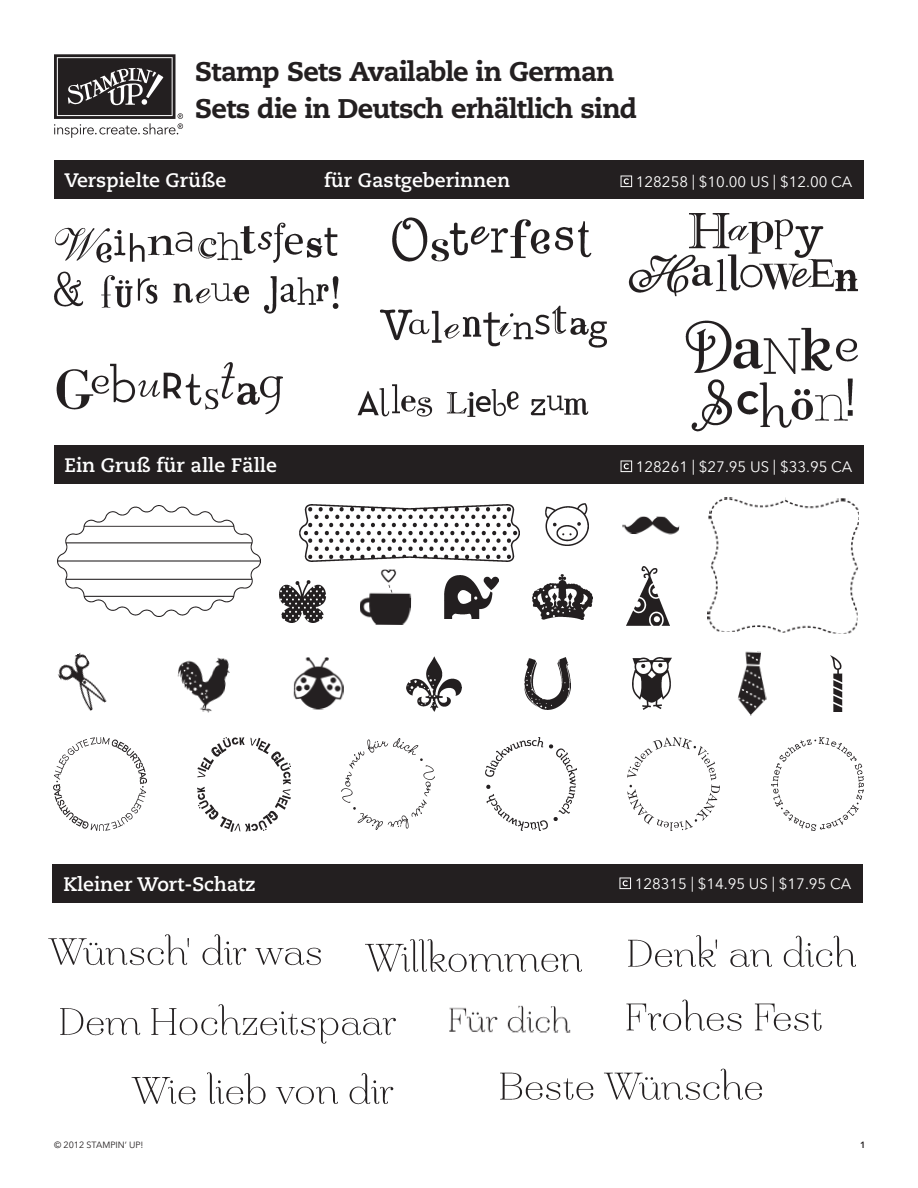
<style>
.page{position:relative;width:918px;height:1188px;background:#fff}
.page>*{position:absolute;margin:0;border:0;box-sizing:border-box;transform-origin:0 0}
.t1{font:800 27px "Caecilia";letter-spacing:-.03em;color:#231f20}
.t2{font:700 19.5px "Caecilia";color:#fff}
.t3{font:15px "Avenir Next LT Pro";color:#fff}
.t4{font:9px "Avenir Next LT Pro";color:#231f20}
.t5{font:600 9px "Avenir Next LT Pro";color:#231f20}
</style>
<div class="page">
<svg style="left:54px;top:54px;width:129px;height:84px"></svg>
<div style="left:54px;top:160px;width:810px;height:39px;background:#231f20"></div>
<svg style="left:621px;top:176px;width:11px;height:11px"></svg>
<img style="left:357px;top:384px;width:232px;height:33px">
<img style="left:685px;top:320px;width:173px;height:112px">
<img style="left:628px;top:213px;width:230px;height:84px">
<img style="left:392px;top:217px;width:200px;height:45px">
<img style="left:380px;top:305px;width:227px;height:43px">
<img style="left:54px;top:222px;width:285px;height:92px">
<img style="left:56px;top:362px;width:226px;height:53px">
<div style="left:54px;top:446px;width:810px;height:38px;background:#231f20"></div>
<svg style="left:621px;top:461px;width:11px;height:11px"></svg>
<img style="left:197px;top:737px;width:94px;height:94px">
<img style="left:360px;top:569px;width:51px;height:56px">
<img style="left:177px;top:657px;width:53px;height:56px">
<img style="left:532px;top:575px;width:61px;height:44px">
<img style="left:545px;top:504px;width:44px;height:42px">
<img style="left:622px;top:516px;width:57px;height:19px">
<img style="left:280px;top:581px;width:46px;height:41px">
<img style="left:524px;top:657px;width:47px;height:53px">
<img style="left:294px;top:657px;width:50px;height:53px">
<img style="left:626px;top:566px;width:43px;height:60px">
<img style="left:445px;top:576px;width:53px;height:43px">
<img style="left:830px;top:655px;width:13px;height:57px">
<img style="left:58px;top:652px;width:49px;height:59px">
<img style="left:738px;top:651px;width:29px;height:65px">
<img style="left:633px;top:658px;width:39px;height:51px">
<img style="left:406px;top:656px;width:56px;height:55px">
<img style="left:707px;top:497px;width:152px;height:137px">
<img style="left:58px;top:505px;width:202px;height:111px">
<img style="left:300px;top:504px;width:220px;height:58px">
<img style="left:627px;top:738px;width:93px;height:93px">
<img style="left:54px;top:738px;width:92px;height:92px">
<img style="left:342px;top:738px;width:93px;height:92px">
<img style="left:486px;top:738px;width:90px;height:93px">
<img style="left:771px;top:738px;width:93px;height:93px">
<div style="left:53px;top:864px;width:810px;height:38px;background:#231f20"></div>
<svg style="left:619px;top:878px;width:12px;height:11px"></svg>
<img style="left:500px;top:1068px;width:262px;height:32px">
<img style="left:629px;top:935px;width:226px;height:32px">
<img style="left:626px;top:999px;width:196px;height:32px">
<img style="left:449px;top:1005px;width:121px;height:28px">
<img style="left:131px;top:1072px;width:263px;height:33px">
<img style="left:377px;top:940px;width:205px;height:31px">
<img style="left:48px;top:934px;width:335px;height:36px">
<img style="left:60px;top:1004px;width:336px;height:40px">
<p class="t1" style="left:195px;top:55px;width:421px">Stamp Sets Available in German</p>
<p class="t1" style="left:195px;top:92px;width:444px">Sets die in Deutsch erhältlich sind</p>
<p class="t2" style="left:64px;top:169px;width:163px">Verspielte Grüße</p>
<p class="t2" style="left:324px;top:169px;width:188px">für Gastgeberinnen</p>
<p class="t3" style="left:636px;top:173px;width:218px">128258 | $10.00 US | $12.00 CA</p>
<p class="t2" style="left:64px;top:454px;width:214px">Ein Gruß für alle Fälle</p>
<p class="t3" style="left:636px;top:458px;width:218px">128261 | $27.95 US | $33.95 CA</p>
<p class="t2" style="left:63px;top:872px;width:194px">Kleiner Wort-Schatz</p>
<p class="t3" style="left:635px;top:875px;width:218px">128315 | $14.95 US | $17.95 CA</p>
<p class="t4" style="left:54px;top:1139px;width:91px">© 2012 STAMPIN’ UP!</p>
<p class="t5" style="left:860px;top:1139px;width:7px">1</p>
</div>
